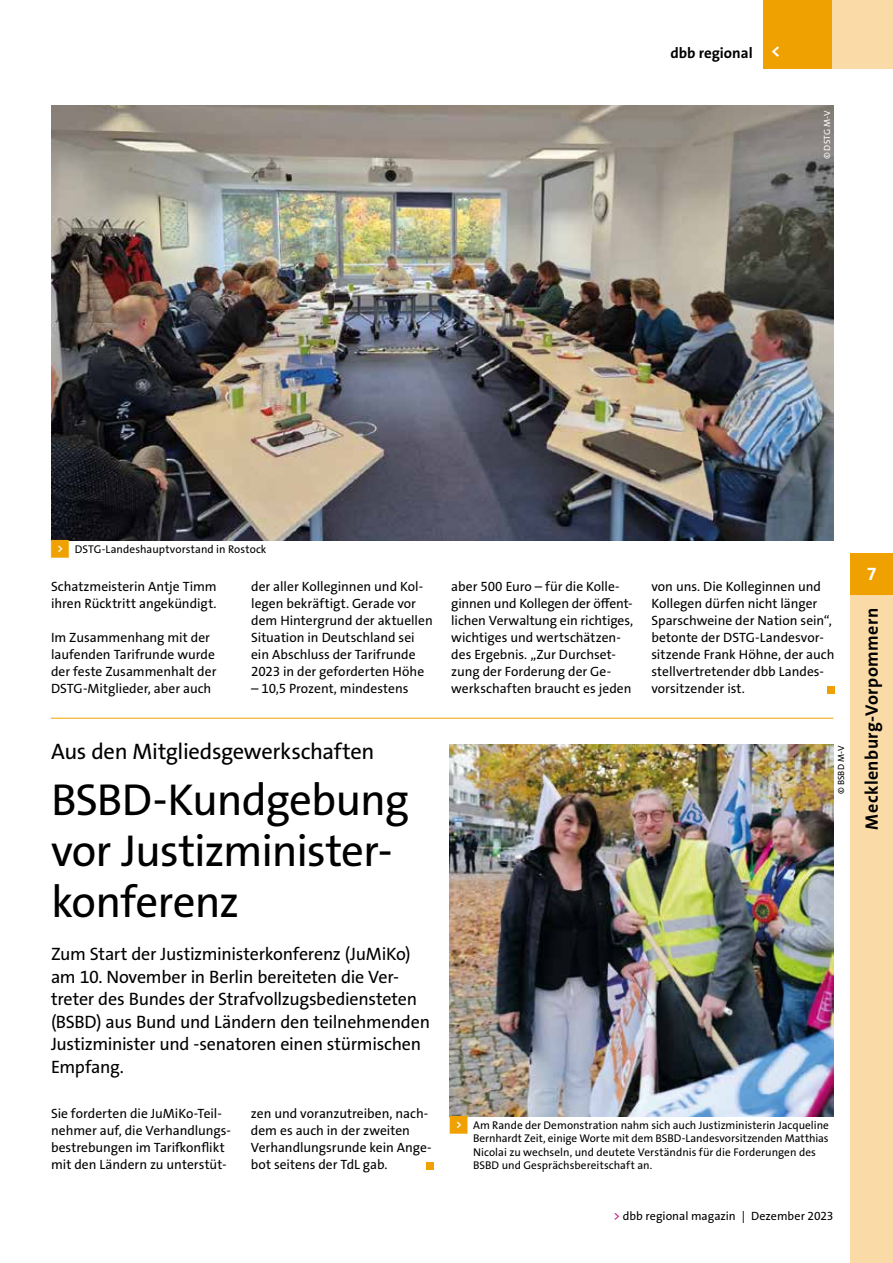
<style>
.page{position:relative;width:893px;height:1263px;background:#fff}
.page>*{position:absolute;margin:0;border:0;box-sizing:border-box;transform-origin:0 0}
.t1{font:45px/51px "The Sans Os F";letter-spacing:-.025em;color:#000}
.t2{font:22.5px "The Sans Os F";letter-spacing:-.015em;color:#000}
.t3{font:18px/22.5px "The Sans Os F";letter-spacing:-.015em;color:#000}
.t4{font:700 18px "The Sans Os F";letter-spacing:.025em;color:#000}
.t5{font:700 18px "The Sans Os F";color:#fff}
.t6{font:700 15px "The Sans Os F";color:#000}
.t7{font:13.5px/17px "The Sans Os F";color:#000}
.t8{font:12px "The Sans Os F";color:#000}
.t9{font:11.25px/13.5px "The Sans Os F";color:#000}
.t10{font:9px "The Sans Os F";color:#fff}
.t11{font:9px "The Sans Os F";color:#000}
.s1{font-size:18px;color:#fff}
.s2{font-family:"Top Numbers";color:#eea100}
.s3{color:#c3006b}
</style>
<div class="page">
<div style="left:427px;top:1162px;width:7px;height:7px;background:#eea100"></div>
<img style="left:450px;top:744px;width:383px;height:372px">
<img style="left:51px;top:106px;width:782px;height:434px">
<div style="left:827px;top:686px;width:7px;height:7px;background:#eea100"></div>
<hr style="left:51px;top:718px;width:782px;height:1px;background:#eea100">
<div style="left:763px;top:0;width:130px;height:68px;background:#fadaa6"></div>
<div style="left:763px;top:0;width:68px;height:68px;background:#eea100"></div>
<div style="left:850px;top:553px;width:43px;height:42px;background:#eea100"></div>
<div style="left:850px;top:595px;width:43px;height:668px;background:#fadaa6"></div>
<p class="t6" style="left:670px;top:44px;width:112px">dbb regional <span class="s1">&lt;</span></p>
<p class="t10" style="left:821px;top:159px;width:51px;rotate:-90deg">© DSTG M-V</p>
<p class="t9" style="left:51px;top:542px;width:217px"><span class="s2">&lt;</span> DSTG-Landeshauptvorstand in Rostock</p>
<p class="t7" style="left:51px;top:578px;width:167px">Schatzmeisterin Antje Timm ihren Rücktritt angekündigt.</p>
<p class="t7" style="left:51px;top:629px;width:167px">Im Zusammenhang mit der laufenden Tarifrunde wurde der feste Zusammenhalt der<br>DSTG-Mitglieder, aber auch</p>
<p class="t7" style="left:251px;top:578px;width:183px">der aller Kolleginnen und Kol&shy;legen bekräftigt. Gerade vor dem Hintergrund der aktuellen<br>Situation in Deutschland sei ein Abschluss der Tarifrunde<br>2023 in der geforderten Höhe</p>
<p class="t7" style="left:251px;top:680px;width:159px">– 10,5 Prozent, mindestens</p>
<p class="t7" style="left:451px;top:578px;width:183px">aber 500 Euro – für die Kolle&shy;ginnen und Kollegen der öffent&shy;lichen Verwaltung ein richtiges, wichtiges und wertschätzen&shy;des Ergebnis. „Zur Durchset&shy;zung der Forderung der Ge&shy;werkschaften braucht es jeden</p>
<p class="t7" style="left:651px;top:578px;width:185px">von uns. Die Kolleginnen und<br>Kollegen dürfen nicht länger<br>Sparschweine der Nation sein“, betonte der DSTG-Landesvor&shy;sitzende Frank Höhne, der auch stellvertretender dbb Landes&shy;vorsitzender ist.</p>
<h2 class="t2" style="left:51px;top:737px;width:325px">Aus den Mitgliedsgewerkschaften</h2>
<h1 class="t1" style="left:51px;top:774px;width:360px">BSBD-Kundgebung vor Justizminister&shy;konferenz</h1>
<p class="t3" style="left:51px;top:943px;width:381px">Zum Start der Justizministerkonferenz (JuMiKo) am 10. November in Berlin bereiteten die Ver&shy;treter des Bundes der Strafvollzugsbediensteten (BSBD) aus Bund und Ländern den teilnehmenden Justizminister und -senatoren einen stürmischen Empfang.</p>
<p class="t7" style="left:51px;top:1105px;width:181px">Sie forderten die JuMiKo-Teil&shy;nehmer auf, die Verhandlungs&shy;bestrebungen im Tarifkonflikt mit den Ländern zu unterstüt-</p>
<p class="t7" style="left:251px;top:1105px;width:182px">zen und voranzutreiben, nach&shy;dem es auch in der zweiten<br>Verhandlungsrunde kein Ange&shy;bot seitens der TdL gab.</p>
<p class="t11" style="left:835px;top:794px;width:50px;rotate:-90deg">© BSBD M-V</p>
<p class="t9" style="left:473px;top:1118px;width:357px;text-indent:-23px"><span class="s2">&lt;</span> Am Rande der Demonstration nahm sich auch Justizministerin Jacqueline Bernhardt Zeit, einige Worte mit dem BSBD-Landesvorsitzenden Matthias Nicolai zu wechseln, und deutete Verständnis für die Forderungen des BSBD und Gesprächsbereitschaft an.</p>
<p class="t8" style="left:614px;top:1208px;width:221px"><span class="s3">&gt;</span> dbb regional magazin | Dezember 2023</p>
<h3 class="t5" style="left:867px;top:562px;width:11px">7</h3>
<h3 class="t4" style="left:860px;top:829px;width:223px;rotate:-90deg">Mecklenburg-Vorpommern</h3>
</div>
